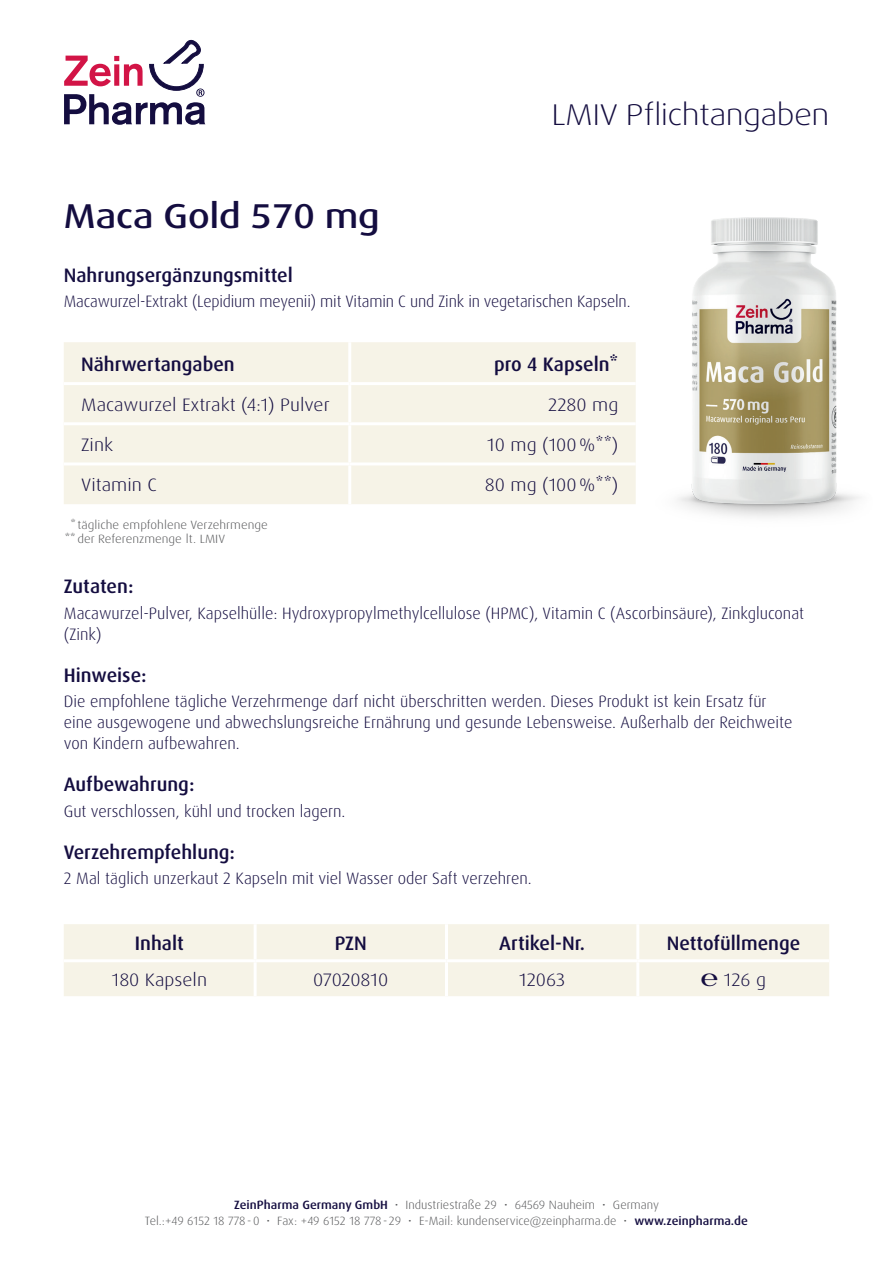
<style>
.page{position:relative;width:893px;height:1263px;background:#fff}
.page>*{position:absolute;margin:0;border:0;box-sizing:border-box;transform-origin:0 0}
.t1{font:500 expanded 34.5px "Dax Pro";color:#140d40}
.t2{font:300 expanded 30px "Dax Pro";color:#140d40}
.t3{font:500 19.5px "Dax Pro";color:#140d40}
.t4{font:300 18px "Dax Pro";color:#140d40;scale:1.1 1}
.t5{font:300 16.5px/21px "Dax Pro";color:#140d40}
.t6{font:300 12px/16.5px "Dax Pro";color:#57585a;text-align:center;scale:1.05 1}
.t7{font:300 12px/14.4px "Dax Pro";color:#57585a;scale:1.1 1}
.s1{font-weight:500;color:#140d40}
</style>
<div class="page">
<svg style="left:64px;top:39px;width:142px;height:86px"></svg>
<div style="left:64px;top:342px;width:495px;height:162px;background:#f6f3e7"></div>
<hr style="left:348px;top:342px;width:3px;height:40px;background:#fff">
<hr style="left:64px;top:382px;width:286px;height:3px;background:#fff">
<hr style="left:350px;top:382px;width:286px;height:3px;background:#fff">
<hr style="left:348px;top:385px;width:3px;height:37px;background:#fff">
<hr style="left:64px;top:422px;width:286px;height:3px;background:#fff">
<hr style="left:350px;top:422px;width:286px;height:3px;background:#fff">
<hr style="left:348px;top:425px;width:3px;height:37px;background:#fff">
<hr style="left:64px;top:462px;width:286px;height:3px;background:#fff">
<hr style="left:350px;top:462px;width:286px;height:3px;background:#fff">
<hr style="left:348px;top:465px;width:3px;height:39px;background:#fff">
<img style="left:559px;top:217px;width:301px;height:300px">
<div style="left:64px;top:924px;width:765px;height:72px;background:#f6f3e7"></div>
<hr style="left:254px;top:924px;width:3px;height:35px;background:#fff">
<hr style="left:445px;top:924px;width:3px;height:35px;background:#fff">
<hr style="left:636px;top:924px;width:3px;height:35px;background:#fff">
<hr style="left:64px;top:959px;width:191px;height:3px;background:#fff">
<hr style="left:255px;top:959px;width:191px;height:3px;background:#fff">
<hr style="left:254px;top:962px;width:3px;height:34px;background:#fff">
<hr style="left:446px;top:959px;width:192px;height:3px;background:#fff">
<hr style="left:445px;top:962px;width:3px;height:34px;background:#fff">
<hr style="left:638px;top:959px;width:191px;height:3px;background:#fff">
<hr style="left:636px;top:962px;width:3px;height:34px;background:#fff">
<h2 class="t2" style="left:552px;top:96px;width:279px">LMIV Pflichtangaben</h2>
<h1 class="t1" style="left:64px;top:194px;width:317px">Maca Gold 570 mg</h1>
<p class="t3" style="left:64px;top:262px;width:231px">Nahrungsergänzungsmittel</p>
<p class="t5" style="left:64px;top:291px;width:568px">Macawurzel-Extrakt (Lepidium meyenii) mit Vitamin C und Zink in vegetarischen Kapseln.</p>
<p class="t3" style="left:81px;top:351px;width:155px">Nährwertangaben</p>
<p class="t3" style="left:494px;top:351px;width:126px">pro 4 Kapseln*</p>
<p class="t4" style="left:81px;top:393px;width:227px">Macawurzel Extrakt (4:1) Pulver</p>
<p class="t4" style="left:548px;top:393px;width:65px">2280 mg</p>
<p class="t4" style="left:81px;top:433px;width:31px">Zink</p>
<p class="t4" style="left:487px;top:433px;width:121px">10 mg (100%**)</p>
<p class="t4" style="left:81px;top:473px;width:70px">Vitamin C</p>
<p class="t4" style="left:485px;top:473px;width:123px">80 mg (100%**)</p>
<p class="t7" style="left:65px;top:518px;width:186px;text-indent:6px">* tägliche empfohlene Verzehrmenge **der Referenzmenge lt. LMIV</p>
<p class="t3" style="left:64px;top:574px;width:71px">Zutaten:</p>
<p class="t5" style="left:64px;top:602px;width:742px">Macawurzel-Pulver, Kapselhülle: Hydroxypropylmethylcellulose (HPMC), Vitamin C (Ascorbinsäure), Zinkgluconat (Zink)</p>
<p class="t3" style="left:64px;top:662px;width:84px">Hinweise:</p>
<p class="t5" style="left:64px;top:691px;width:730px">Die empfohlene tägliche Verzehrmenge darf nicht überschritten werden. Dieses Produkt ist kein Ersatz für eine ausgewogene und abwechslungsreiche Ernährung und gesunde Lebensweise. Außerhalb der Reichweite von Kindern aufbewahren.</p>
<p class="t3" style="left:64px;top:772px;width:132px">Aufbewahrung:</p>
<p class="t5" style="left:64px;top:800px;width:283px">Gut verschlossen, kühl und trocken lagern.</p>
<p class="t3" style="left:64px;top:839px;width:173px">Verzehrempfehlung:</p>
<p class="t5" style="left:64px;top:868px;width:469px">2 Mal täglich unzerkaut 2 Kapseln mit viel Wasser oder Saft verzehren.</p>
<p class="t3" style="left:135px;top:931px;width:50px">Inhalt</p>
<p class="t3" style="left:335px;top:931px;width:34px">PZN</p>
<p class="t3" style="left:499px;top:931px;width:87px">Artikel-Nr.</p>
<p class="t3" style="left:667px;top:931px;width:135px">Nettofüllmenge</p>
<p class="t4" style="left:112px;top:968px;width:88px">180 Kapseln</p>
<p class="t4" style="left:313px;top:968px;width:70px">07020810</p>
<p class="t4" style="left:519px;top:968px;width:43px">12063</p>
<p class="t4" style="left:701px;top:968px;width:61px">℮ 126 g</p>
<p class="t6" style="left:145px;top:1196px;width:576px"><span class="s1">ZeinPharma Germany GmbH</span> • Industriestraße 29 • 64569 Nauheim • Germany<br>Tel.:+49 6152 18 778-0 • Fax: +49 6152 18 778- 29 • E-Mail: kundenservice@zeinpharma.de • <span class="s1">www.zeinpharma.de</span></p>
</div>
